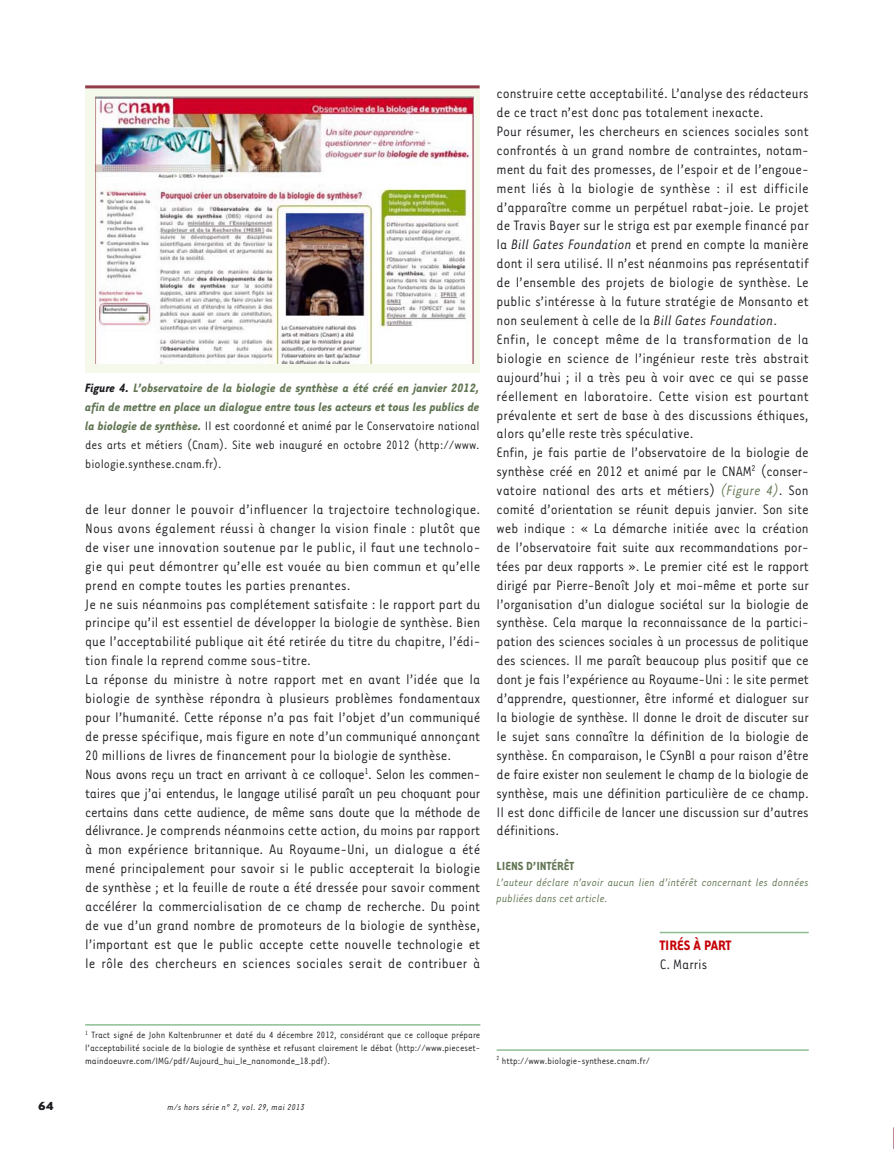
<style>
.page{position:relative;width:894px;height:1149px;background:#fff}
.page>*{position:absolute;margin:0;border:0;box-sizing:border-box;transform-origin:0 0}
.t1{font:15.75px/18.9px "Tarzana Narrow";color:#1b1c20}
.t2{font:700 15.75px "Tarzana Narrow";color:#c50006}
.t3{font:italic 700 13.95px/18.9px "Tarzana Narrow";color:#627553;text-align:justify}
.t4{font:700 13.5px "Tarzana Narrow";color:#627553}
.t5{font:700 13.5px "Tarzana Wide";color:#1b1c20}
.t6{font:italic 12.45px/15.9px "Tarzana Narrow";color:#627553}
.t7{font:10.5px/12.6px "Tarzana Narrow";color:#1b1c20;text-align:justify}
.t8{font:italic 9.75px "Tarzana Narrow";letter-spacing:.025em;color:#1b1c20}
.s1{color:#1b1c20}
.s2{font-weight:400;font-style:normal;color:#1b1c20}
.s3{font-style:italic}
.s4{font-style:italic;color:#627553}
</style>
<div class="page">
<hr style="left:496px;top:1049px;width:312px;height:2px;background:#8fbd93">
<hr style="left:85px;top:1024px;width:395px;height:1px;background:#8fbd93">
<div style="left:85px;top:360px;width:394px;height:12px;background:#f5f9ec"></div>
<div style="left:85px;top:85px;width:394px;height:279px;background:#f5f9ec"></div>
<img style="left:95px;top:97px;width:378px;height:267px">
<hr style="left:85px;top:85px;width:394px;height:3px;background:#933d4b">
<hr style="left:659px;top:932px;width:149px;height:1px;background:#8fbd93">
<p class="t3" style="left:85px;top:379px;width:396px"><span class="s1">Figure 4.</span> L’observatoire de la biologie de synthèse a été créé en janvier 2012, afin de mettre en place un dialogue entre tous les acteurs et tous les publics de la biologie de synthèse. <span class="s2">Il est coordonné et animé par le Conservatoire national des arts et métiers (Cnam). Site web inauguré en octobre 2012 (http://www. biologie.synthese.cnam.fr).</span></p>
<p class="t1" style="left:85px;top:501px;width:396px">de leur donner le pouvoir d’influencer la trajectoire technologique.<br>Nous avons également réussi à changer la vision finale : plutôt que de viser une innovation soutenue par le public, il faut une technolo&shy;gie qui peut démontrer qu’elle est vouée au bien commun et qu’elle prend en compte toutes les parties prenantes.<br>Je ne suis néanmoins pas complétement satisfaite : le rapport part du principe qu’il est essentiel de développer la biologie de synthèse. Bien que l’acceptabilité publique ait été retirée du titre du chapitre, l’édi&shy;tion finale la reprend comme sous-titre.<br>La réponse du ministre à notre rapport met en avant l’idée que la biologie de synthèse répondra à plusieurs problèmes fondamentaux pour l’humanité. Cette réponse n’a pas fait l’objet d’un communiqué de presse spécifique, mais figure en note d’un communiqué annonçant 20 millions de livres de financement pour la biologie de synthèse.<br>Nous avons reçu un tract en arrivant à ce colloque<sup>1</sup>. Selon les commen&shy;taires que j’ai entendus, le langage utilisé paraît un peu choquant pour certains dans cette audience, de même sans doute que la méthode de délivrance. Je comprends néanmoins cette action, du moins par rapport à mon expérience britannique. Au Royaume-Uni, un dialogue a été mené principalement pour savoir si le public accepterait la biologie de synthèse ; et la feuille de route a été dressée pour savoir comment accélérer la commercialisation de ce champ de recherche. Du point de vue d’un grand nombre de promoteurs de la biologie de synthèse, l’important est que le public accepte cette nouvelle technologie et le rôle des chercheurs en sciences sociales serait de contribuer à</p>
<p class="t1" style="left:496px;top:85px;width:313px">construire cette acceptabilité. L’analyse des rédacteurs de ce tract n’est donc pas totalement inexacte.<br>Pour résumer, les chercheurs en sciences sociales sont confrontés à un grand nombre de contraintes, notam&shy;ment du fait des promesses, de l’espoir et de l’engoue&shy;ment liés à la biologie de synthèse : il est difficile d’apparaître comme un perpétuel rabat-joie. Le projet de Travis Bayer sur le striga est par exemple financé par la <span class="s3">Bill Gates Foundation</span> et prend en compte la manière dont il sera utilisé. Il n’est néanmoins pas représentatif de l’ensemble des projets de biologie de synthèse. Le public s’intéresse à la future stratégie de Monsanto et non seulement à celle de la <span class="s3">Bill Gates Foundation</span>.<br>Enfin, le concept même de la transformation de la biologie en science de l’ingénieur reste très abstrait aujourd’hui ; il a très peu à voir avec ce qui se passe réellement en laboratoire. Cette vision est pourtant prévalente et sert de base à des discussions éthiques, alors qu’elle reste très spéculative.<br>Enfin, je fais partie de l’observatoire de la biologie de synthèse créé en 2012 et animé par le CNAM<sup>2</sup> (conser&shy;vatoire national des arts et métiers) <span class="s4">(Figure 4)</span>. Son comité d’orientation se réunit depuis janvier. Son site web indique : « La démarche initiée avec la création de l’observatoire fait suite aux recommandations por&shy;tées par deux rapports ». Le premier cité est le rapport dirigé par Pierre-Benoît Joly et moi-même et porte sur l’organisation d’un dialogue sociétal sur la biologie de synthèse. Cela marque la reconnaissance de la partici&shy;pation des sciences sociales à un processus de politique des sciences. Il me paraît beaucoup plus positif que ce dont je fais l’expérience au Royaume-Uni : le site permet d’apprendre, questionner, être informé et dialoguer sur la biologie de synthèse. Il donne le droit de discuter sur le sujet sans connaître la définition de la biologie de synthèse. En comparaison, le CSynBI a pour raison d’être de faire exister non seulement le champ de la biologie de synthèse, mais une définition particulière de ce champ.<br>Il est donc difficile de lancer une discussion sur d’autres définitions.</p>
<p class="t4" style="left:496px;top:860px;width:79px">LIENS D’INTÉRÊT</p>
<p class="t6" style="left:496px;top:875px;width:313px">L’auteur déclare n’avoir aucun lien d’intérêt concernant les données publiées dans cet article.</p>
<p class="t2" style="left:659px;top:939px;width:73px">TIRÉS À PART</p>
<p class="t1" style="left:659px;top:956px;width:49px">C. Marris</p>
<p class="t7" style="left:85px;top:1029px;width:396px"><sup>1</sup> Tract signé de John Kaltenbrunner et daté du 4 décembre 2012, considérant que ce colloque prépare l’acceptabilité sociale de la biologie de synthèse et refusant clairement le débat (http://www.pieceset&shy;maindoeuvre.com/IMG/pdf/Aujourd_hui_le_nanomonde_18.pdf).</p>
<p class="t5" style="left:38px;top:1100px;width:18px">64</p>
<p class="t8" style="left:167px;top:1102px;width:138px">m/s hors série n° 2, vol. 29, mai 2013</p>
<p class="t7" style="left:496px;top:1055px;width:155px"><sup>2</sup> http://www.biologie-synthese.cnam.fr/</p>
</div>
